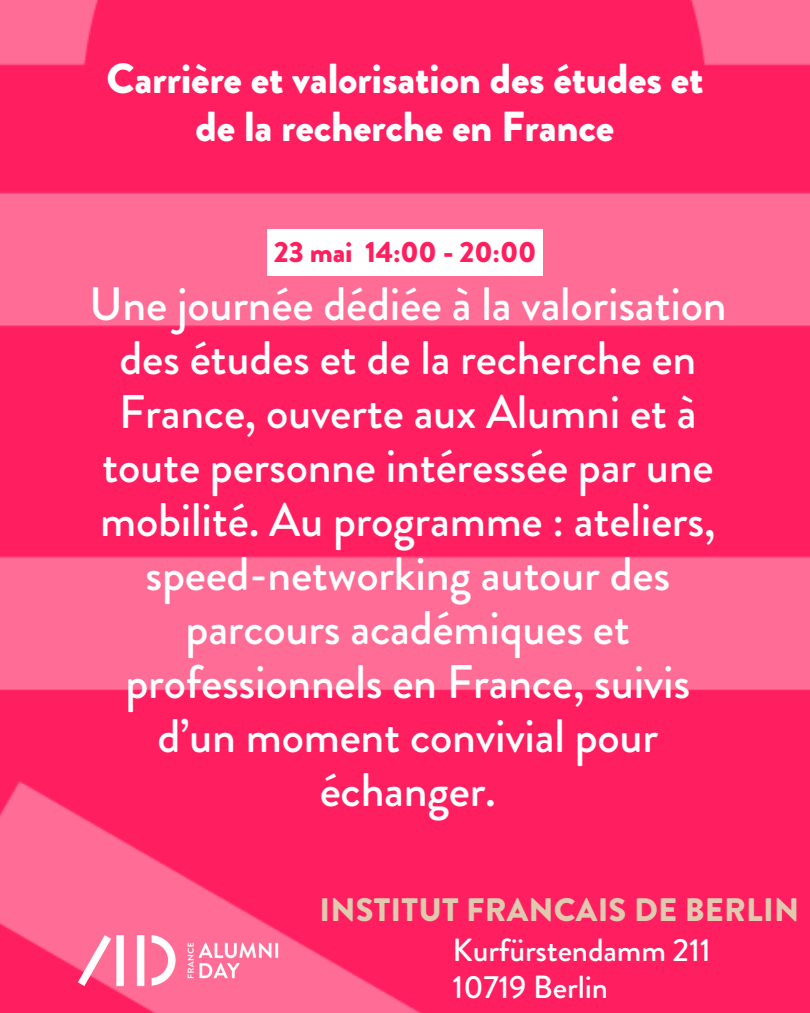
<style>
.page{position:relative;width:810px;height:1013px;background:#fff}
.page>*{position:absolute;margin:0;border:0;box-sizing:border-box;transform-origin:0 0}
.t1{font:500 47px/54px "Brandon Grotesque";letter-spacing:-.005em;color:#fff;text-align:center}
.t2{font:900 42px/48px "Brandon Grotesque";letter-spacing:-.005em;color:#fff;text-align:center}
.t3{font:900 32.5px "Brandon Grotesque";letter-spacing:.005em;color:#e1c9b0}
.t4{font:500 32px "Brandon Grotesque";letter-spacing:-.005em;color:#fff}
.t5{font:900 29.3px "Brandon Grotesque";letter-spacing:-.005em;color:#ff1f5e}
</style>
<div class="page">
<img style="left:0;top:0;width:810px;height:1012px">
<img style="left:54px;top:911px;width:248px;height:98px">
<div style="left:267px;top:229px;width:276px;height:47px;background:#fff"></div>
<h2 class="t2" style="left:107px;top:55px;width:598px">Carrière et valorisation des études et de la recherche en France</h2>
<p class="t5" style="left:274px;top:231px;width:264px">23 mai 14:00 - 20:00</p>
<h1 class="t1" style="left:89px;top:277px;width:639px">Une journée dédiée à la valorisation des études et de la recherche en<br>France, ouverte aux Alumni et à toute personne intéressée par une mobilité. Au programme : ateliers, speed-networking autour des parcours académiques et professionnels en France, suivis d’un moment convivial pour échanger.</h1>
<p class="t3" style="left:319px;top:887px;width:481px">INSTITUT FRANCAIS DE BERLIN</p>
<h3 class="t4" style="left:453px;top:927px;width:260px">Kurfürstendamm 211</h3>
<p class="t4" style="left:453px;top:964px;width:157px">10719 Berlin</p>
</div>
